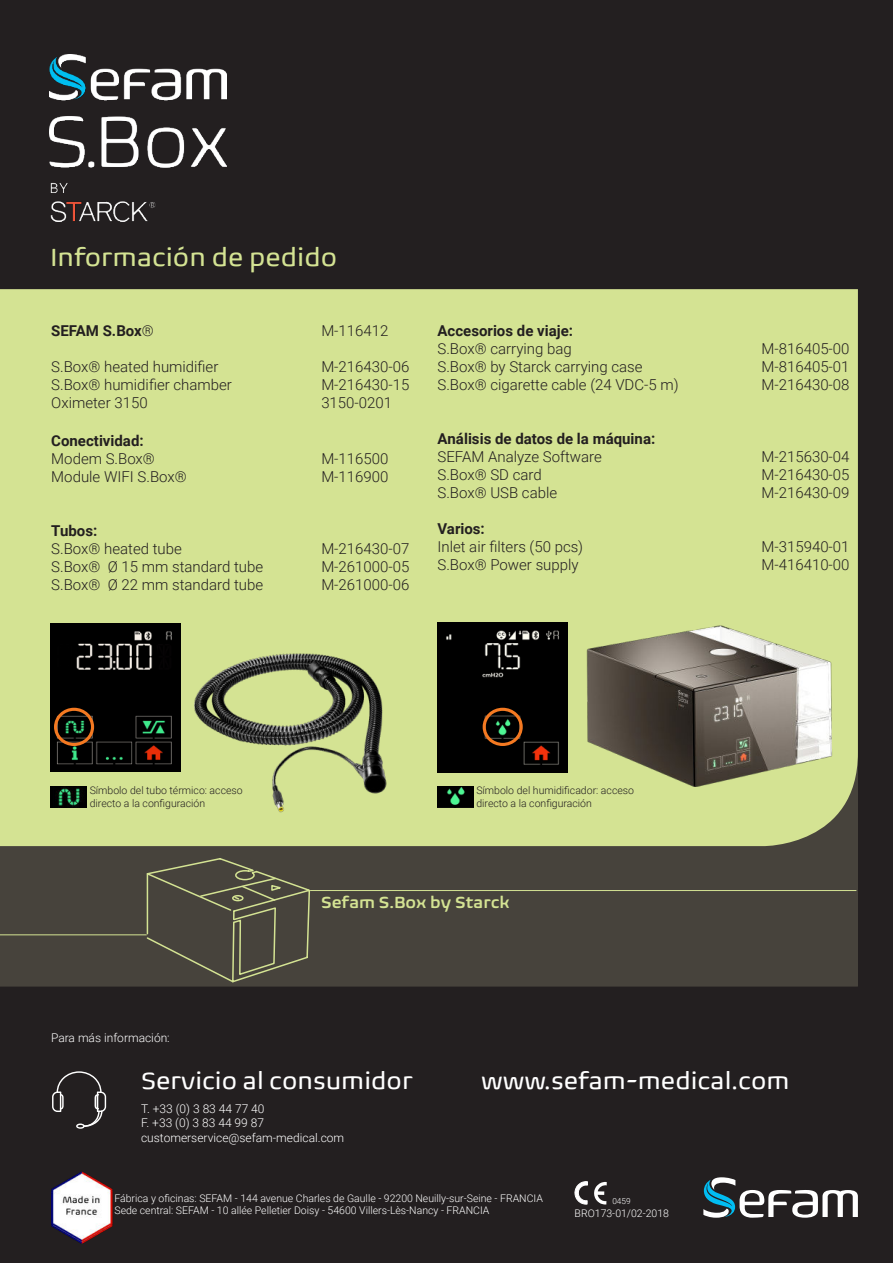
<style>
.page{position:relative;width:893px;height:1263px;background:#231f20}
.page>*{position:absolute;margin:0;border:0;box-sizing:border-box;transform-origin:0 0}
.t1{font:25.5px "Biome Pro";color:#d4e393}
.t2{font:24px "Biome Pro";color:#fff}
.t3{font:600 16.5px "Biome Std";color:#d4e393}
.t4{font:300 15px "Roboto";color:#231f20}
.t5{font:700 15px "Roboto";color:#231f20}
.t6{font:300 12px/14.4px "Roboto";color:#fff}
.t7{font:300 10.5px/12.6px "Roboto";color:#fff}
.t8{font:300 10.5px/12.6px "Roboto";color:#231f20}
.t9{font:300 8.25px "Roboto";color:#fff}
.s1{font-weight:300}
</style>
<div class="page">
<div style="left:0;top:846px;width:858px;height:140px;background:#47433c"></div>
<div style="left:0;top:289px;width:858px;height:557px;background:#d4e393"></div>
<hr style="left:0;top:934px;width:147px;height:1px;background:#d4e393">
<hr style="left:310px;top:890px;width:546px;height:1px;background:#d4e393">
<svg style="left:52px;top:1071px;width:54px;height:58px;background:#3c3839"></svg>
<img style="left:44px;top:1242px;width:77px;height:2px">
<svg style="left:142px;top:857px;width:169px;height:126px;background:#524f42"></svg>
<img style="left:49px;top:54px;width:178px;height:168px">
<img style="left:51px;top:623px;width:130px;height:149px">
<div style="left:54px;top:708px;width:40px;height:38px;border:3px solid #f47921;border-radius:50%"></div>
<img style="left:51px;top:786px;width:36px;height:22px">
<img style="left:437px;top:786px;width:36px;height:22px">
<img style="left:437px;top:623px;width:131px;height:149px">
<div style="left:483px;top:708px;width:40px;height:38px;border:3px solid #f47921;border-radius:50%"></div>
<img style="left:44px;top:1167px;width:77px;height:75px">
<svg style="left:703px;top:1177px;width:155px;height:41px"></svg>
<svg style="left:574px;top:1181px;width:14px;height:24px"></svg>
<svg style="left:594px;top:1182px;width:13px;height:22px"></svg>
<img style="left:187px;top:648px;width:205px;height:172px">
<img style="left:583px;top:618px;width:254px;height:168px">
<h1 class="t1" style="left:50px;top:247px;width:289px">Información de pedido</h1>
<p class="t5" style="left:51px;top:321px;width:104px">SEFAM S.Box<span class="s1">®</span></p>
<p class="t4" style="left:321px;top:321px;width:69px">M-116412</p>
<p class="t4" style="left:51px;top:357px;width:169px">S.Box® heated humidifier</p>
<p class="t4" style="left:321px;top:357px;width:90px">M-216430-06</p>
<p class="t4" style="left:51px;top:375px;width:182px">S.Box® humidifier chamber</p>
<p class="t4" style="left:321px;top:375px;width:90px">M-216430-15</p>
<p class="t4" style="left:51px;top:393px;width:98px">Oximeter 3150</p>
<p class="t4" style="left:321px;top:393px;width:72px">3150-0201</p>
<p class="t5" style="left:51px;top:434px;width:94px">Conectividad:</p>
<p class="t4" style="left:51px;top:448px;width:105px">Modem S.Box®</p>
<p class="t4" style="left:321px;top:448px;width:69px">M-116500</p>
<p class="t4" style="left:51px;top:466px;width:137px">Module WIFI S.Box®</p>
<p class="t4" style="left:321px;top:466px;width:69px">M-116900</p>
<p class="t5" style="left:51px;top:524px;width:48px">Tubos:</p>
<p class="t4" style="left:51px;top:538px;width:132px">S.Box® heated tube</p>
<p class="t4" style="left:321px;top:538px;width:90px">M-216430-07</p>
<p class="t4" style="left:51px;top:556px;width:213px">S.Box® Ø 15 mm standard tube</p>
<p class="t4" style="left:321px;top:556px;width:90px">M-261000-05</p>
<p class="t4" style="left:51px;top:574px;width:213px">S.Box® Ø 22 mm standard tube</p>
<p class="t4" style="left:321px;top:574px;width:90px">M-261000-06</p>
<p class="t5" style="left:437px;top:325px;width:137px">Accesorios de viaje:</p>
<p class="t4" style="left:437px;top:339px;width:136px">S.Box® carrying bag</p>
<p class="t4" style="left:761px;top:339px;width:90px">M-816405-00</p>
<p class="t4" style="left:437px;top:357px;width:207px">S.Box® by Starck carrying case</p>
<p class="t4" style="left:761px;top:357px;width:90px">M-816405-01</p>
<p class="t4" style="left:437px;top:375px;width:243px">S.Box® cigarette cable (24 VDC-5 m)</p>
<p class="t4" style="left:761px;top:375px;width:90px">M-216430-08</p>
<p class="t5" style="left:437px;top:433px;width:219px">Análisis de datos de la máquina:</p>
<p class="t4" style="left:437px;top:447px;width:166px">SEFAM Analyze Software</p>
<p class="t4" style="left:761px;top:447px;width:90px">M-215630-04</p>
<p class="t4" style="left:437px;top:465px;width:106px">S.Box® SD card</p>
<p class="t4" style="left:761px;top:465px;width:90px">M-216430-05</p>
<p class="t4" style="left:437px;top:483px;width:121px">S.Box® USB cable</p>
<p class="t4" style="left:761px;top:483px;width:90px">M-216430-09</p>
<p class="t5" style="left:437px;top:523px;width:49px">Varios:</p>
<p class="t4" style="left:437px;top:537px;width:147px">Inlet air filters (50 pcs)</p>
<p class="t4" style="left:761px;top:537px;width:90px">M-315940-01</p>
<p class="t4" style="left:437px;top:555px;width:143px">S.Box® Power supply</p>
<p class="t4" style="left:761px;top:555px;width:90px">M-416410-00</p>
<p class="t8" style="left:90px;top:784px;width:154px">Símbolo del tubo térmico: acceso directo a la configuración</p>
<p class="t8" style="left:476px;top:784px;width:159px">Símbolo del humidificador: acceso directo a la configuración</p>
<p class="t3" style="left:321px;top:896px;width:190px">Sefam S.Box by Starck</p>
<p class="t6" style="left:51px;top:1030px;width:120px">Para más información:</p>
<h2 class="t2" style="left:141px;top:1071px;width:273px">Servicio al consumidor</h2>
<p class="t6" style="left:141px;top:1101px;width:205px">T. +33 (0) 3 83 44 77 40<br>F. +33 (0) 3 83 44 99 87 customerservice@sefam-medical.com</p>
<h2 class="t2" style="left:481px;top:1071px;width:310px">www.sefam-medical.com</h2>
<p class="t7" style="left:114px;top:1191px;width:430px">Fábrica y oficinas: SEFAM - 144 avenue Charles de Gaulle - 92200 Neuilly-sur-Seine - FRANCIA<br>Sede central: SEFAM - 10 allée Pelletier Doisy - 54600 Villers-Lès-Nancy - FRANCIA</p>
<p class="t9" style="left:612px;top:1195px;width:20px">0459</p>
<p class="t7" style="left:575px;top:1206px;width:96px">BRO173-01/02-2018</p>
</div>
